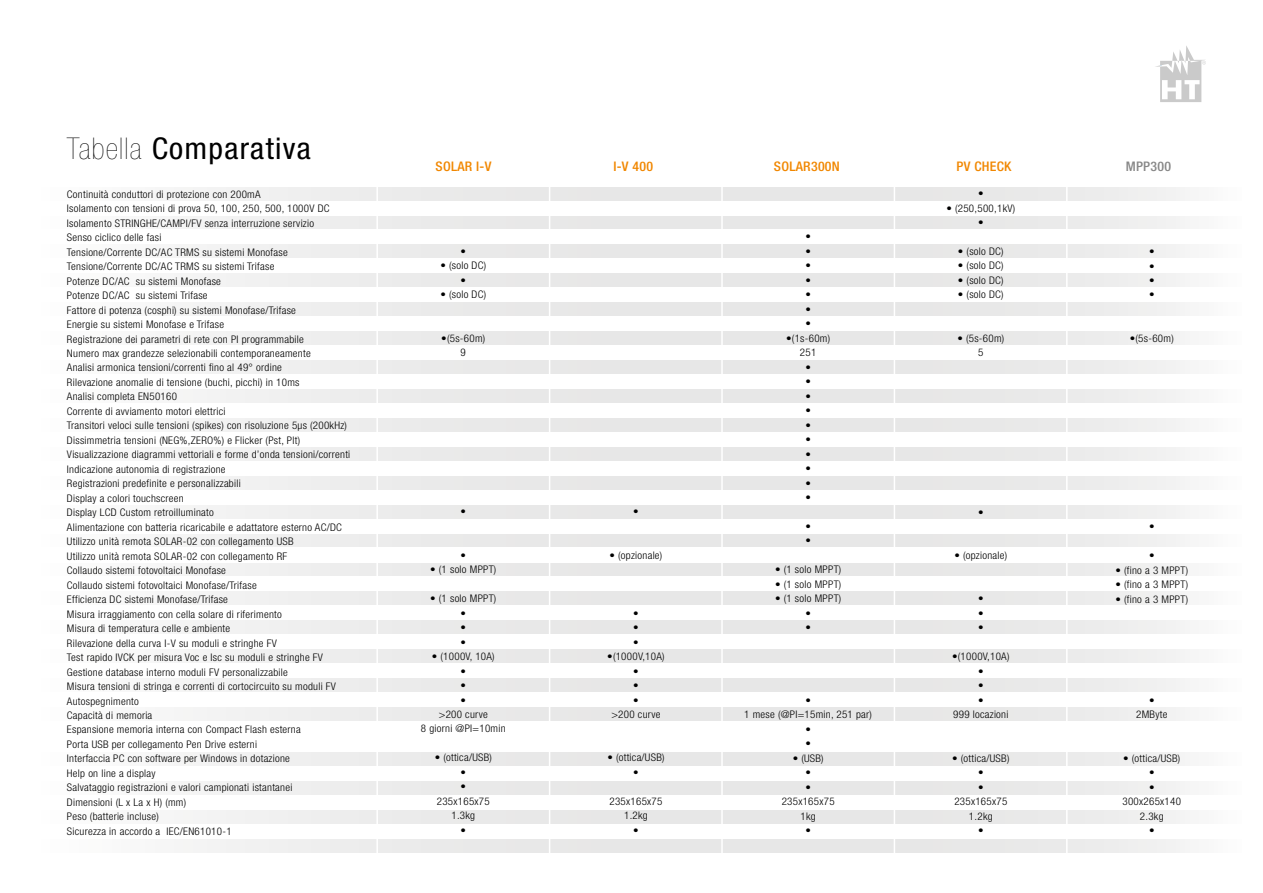
<style>
.page{position:relative;width:1263px;height:893px;background:#fff}
.page>*{position:absolute;margin:0;border:0;box-sizing:border-box;transform-origin:0 0}
.t1{font:condensed 30px "Helvetica Neue LT Std";letter-spacing:.04em;color:#000;scale:1.05 1}
.t2{font:500 condensed 13.2px "Helvetica Neue LT Std";letter-spacing:.02em;color:#f18700;scale:1.05 1}
.t3{font:500 condensed 13.2px "Helvetica Neue LT Std";letter-spacing:.02em;color:#878787;scale:1.05 1}
.t4{font:300 condensed 10.5px/14.5px "Helvetica Neue LT Std";letter-spacing:.025em;color:#000;text-align:center;scale:1.05 1}
.s1{font-weight:200}
</style>
<div class="page">
<svg style="left:183px;top:187px;width:1002px;height:13px"></svg>
<svg style="left:183px;top:216px;width:1002px;height:13px"></svg>
<svg style="left:183px;top:245px;width:1002px;height:13px"></svg>
<svg style="left:183px;top:274px;width:1002px;height:13px"></svg>
<svg style="left:183px;top:303px;width:1002px;height:13px"></svg>
<svg style="left:183px;top:332px;width:1002px;height:13px"></svg>
<svg style="left:183px;top:361px;width:1002px;height:12px"></svg>
<svg style="left:183px;top:390px;width:1002px;height:12px"></svg>
<svg style="left:183px;top:418px;width:1002px;height:13px"></svg>
<svg style="left:183px;top:447px;width:1002px;height:13px"></svg>
<svg style="left:183px;top:476px;width:1002px;height:13px"></svg>
<svg style="left:183px;top:505px;width:1002px;height:13px"></svg>
<svg style="left:183px;top:534px;width:1002px;height:13px"></svg>
<svg style="left:183px;top:563px;width:1002px;height:13px"></svg>
<svg style="left:183px;top:592px;width:1002px;height:13px"></svg>
<svg style="left:183px;top:621px;width:1002px;height:13px"></svg>
<svg style="left:183px;top:650px;width:1002px;height:13px"></svg>
<svg style="left:183px;top:679px;width:1002px;height:12px"></svg>
<svg style="left:183px;top:708px;width:1002px;height:12px"></svg>
<svg style="left:183px;top:753px;width:1002px;height:12px"></svg>
<svg style="left:183px;top:781px;width:1002px;height:13px"></svg>
<svg style="left:183px;top:810px;width:1002px;height:13px"></svg>
<svg style="left:183px;top:839px;width:1002px;height:13px"></svg>
<hr style="left:549px;top:176px;width:1px;height:717px;background:#fff">
<hr style="left:376px;top:176px;width:2px;height:717px;background:#fff">
<hr style="left:721px;top:176px;width:2px;height:717px;background:#fff">
<hr style="left:894px;top:176px;width:1px;height:717px;background:#fff">
<hr style="left:1066px;top:176px;width:1px;height:717px;background:#fff">
<svg style="left:1155px;top:46px;width:51px;height:56px"></svg>
<h1 class="t1" style="left:67px;top:131px;width:234px"><span class="s1">Tabella</span> Comparativa</h1>
<p class="t4" style="left:67px;top:187px;width:271px;text-align:left">Continuità conduttori di protezione con 200mA<br>Isolamento con tensioni di prova 50, 100, 250, 500, 1000V DC Isolamento STRINGHE/CAMPI/FV senza interruzione servizio<br>Senso ciclico delle fasi<br>Tensione/Corrente DC/AC TRMS su sistemi Monofase Tensione/Corrente DC/AC TRMS su sistemi Trifase<br>Potenze DC/AC su sistemi Monofase<br>Potenze DC/AC su sistemi Trifase<br>Fattore di potenza (cosphi) su sistemi Monofase/Trifase<br>Energie su sistemi Monofase e Trifase<br>Registrazione dei parametri di rete con PI programmabile<br>Numero max grandezze selezionabili contemporaneamente<br>Analisi armonica tensioni/correnti fino al 49° ordine<br>Rilevazione anomalie di tensione (buchi, picchi) in 10ms<br>Analisi completa EN50160<br>Corrente di avviamento motori elettrici<br>Transitori veloci sulle tensioni (spikes) con risoluzione 5μs (200kHz)<br>Dissimmetria tensioni (NEG%,ZERO%) e Flicker (Pst, Plt)<br>Visualizzazione diagrammi vettoriali e forme d’onda tensioni/correnti Indicazione autonomia di registrazione<br>Registrazioni predefinite e personalizzabili<br>Display a colori touchscreen<br>Display LCD Custom retroilluminato<br>Alimentazione con batteria ricaricabile e adattatore esterno AC/DC Utilizzo unità remota SOLAR-02 con collegamento USB<br>Utilizzo unità remota SOLAR-02 con collegamento RF<br>Collaudo sistemi fotovoltaici Monofase<br>Collaudo sistemi fotovoltaici Monofase/Trifase<br>Efficienza DC sistemi Monofase/Trifase<br>Misura irraggiamento con cella solare di riferimento<br>Misura di temperatura celle e ambiente<br>Rilevazione della curva I-V su moduli e stringhe FV<br>Test rapido IVCK per misura Voc e Isc su moduli e stringhe FV Gestione database interno moduli FV personalizzabile<br>Misura tensioni di stringa e correnti di cortocircuito su moduli FV Autospegnimento<br>Capacità di memoria<br>Espansione memoria interna con Compact Flash esterna<br>Porta USB per collegamento Pen Drive esterni<br>Interfaccia PC con software per Windows in dotazione<br>Help on line a display<br>Salvataggio registrazioni e valori campionati istantanei<br>Dimensioni (L x La x H) (mm)<br>Peso (batterie incluse)<br>Sicurezza in accordo a IEC/EN61010-1</p>
<p class="t2" style="left:435px;top:158px;width:55px">SOLAR I-V</p>
<p class="t2" style="left:613px;top:158px;width:39px">I-V 400</p>
<p class="t2" style="left:774px;top:158px;width:64px">SOLAR300N</p>
<p class="t2" style="left:956px;top:158px;width:54px">PV CHECK</p>
<p class="t3" style="left:1126px;top:158px;width:45px">MPP300</p>
<p class="t4" style="left:460px;top:244px;width:7px">•</p>
<p class="t4" style="left:440px;top:258px;width:45px">• (solo DC) •</p>
<p class="t4" style="left:440px;top:287px;width:45px">• (solo DC)</p>
<p class="t4" style="left:441px;top:330px;width:43px">•(5s-60m)<br>9</p>
<p class="t4" style="left:460px;top:504px;width:7px">•</p>
<p class="t4" style="left:460px;top:548px;width:7px">•</p>
<p class="t4" style="left:430px;top:562px;width:65px">• (1 solo MPPT)</p>
<p class="t4" style="left:430px;top:591px;width:65px">• (1 solo MPPT) •<br>•<br>•</p>
<p class="t4" style="left:421px;top:649px;width:82px">• (1000V, 10A)<br>•<br>•<br>•<br>&gt;200 curve<br>8 giorni @PI=10min</p>
<p class="t4" style="left:435px;top:750px;width:56px">• (ottica/USB) •<br>•<br>235x165x75<br>1.3kg<br>•</p>
<p class="t4" style="left:633px;top:504px;width:7px">•</p>
<p class="t4" style="left:609px;top:548px;width:52px">• (opzionale)</p>
<p class="t4" style="left:633px;top:606px;width:7px;text-align:justify">• • •</p>
<p class="t4" style="left:607px;top:649px;width:56px">•(1000V,10A) •<br>•<br>•<br>&gt;200 curve</p>
<p class="t4" style="left:607px;top:750px;width:56px">• (ottica/USB) •</p>
<p class="t4" style="left:609px;top:794px;width:52px">235x165x75<br>1.2kg<br>•</p>
<p class="t4" style="left:805px;top:229px;width:7px;text-align:justify">• • • • • • •</p>
<p class="t4" style="left:786px;top:331px;width:43px">•(1s-60m)<br>251<br>•<br>•<br>•<br>•<br>•<br>•<br>•<br>•<br>•<br>•</p>
<p class="t4" style="left:805px;top:519px;width:7px;text-align:left">• •</p>
<p class="t4" style="left:775px;top:562px;width:65px">• (1 solo MPPT)</p>
<p class="t4" style="left:775px;top:577px;width:65px">• (1 solo MPPT)</p>
<p class="t4" style="left:775px;top:591px;width:65px">• (1 solo MPPT) •<br>•</p>
<p class="t4" style="left:744px;top:693px;width:123px">•<br>1 mese (@PI=15min, 251 par) •<br>•</p>
<p class="t4" style="left:782px;top:750px;width:52px">• (USB)<br>•<br>•<br>235x165x75<br>1kg<br>•</p>
<p class="t4" style="left:978px;top:186px;width:7px">•</p>
<p class="t4" style="left:946px;top:200px;width:67px">• (250,500,1kV) •</p>
<p class="t4" style="left:958px;top:244px;width:45px">• (solo DC)</p>
<p class="t4" style="left:958px;top:258px;width:45px">• (solo DC)</p>
<p class="t4" style="left:958px;top:273px;width:45px">• (solo DC)</p>
<p class="t4" style="left:958px;top:287px;width:45px">• (solo DC)</p>
<p class="t4" style="left:957px;top:331px;width:46px">• (5s-60m)<br>5</p>
<p class="t4" style="left:978px;top:504px;width:7px">•</p>
<p class="t4" style="left:954px;top:548px;width:52px">• (opzionale)</p>
<p class="t4" style="left:978px;top:591px;width:7px;text-align:justify">• • •</p>
<p class="t4" style="left:952px;top:649px;width:56px">•(1000V,10A) •<br>•<br>•<br>999 locazioni</p>
<p class="t4" style="left:952px;top:751px;width:56px">• (ottica/USB) •<br>•<br>235x165x75<br>1.2kg<br>•</p>
<p class="t4" style="left:1149px;top:244px;width:7px;text-align:justify">• • • •</p>
<p class="t4" style="left:1130px;top:331px;width:43px">•(5s-60m)</p>
<p class="t4" style="left:1149px;top:519px;width:7px">•</p>
<p class="t4" style="left:1149px;top:548px;width:7px">•</p>
<p class="t4" style="left:1115px;top:562px;width:71px">• (fino a 3 MPPT)</p>
<p class="t4" style="left:1115px;top:577px;width:71px">• (fino a 3 MPPT)</p>
<p class="t4" style="left:1115px;top:591px;width:71px">• (fino a 3 MPPT)</p>
<p class="t4" style="left:1136px;top:693px;width:31px">•<br>2MByte</p>
<p class="t4" style="left:1122px;top:751px;width:57px">• (ottica/USB) •<br>•<br>300x265x140<br>2.3kg<br>•</p>
</div>
